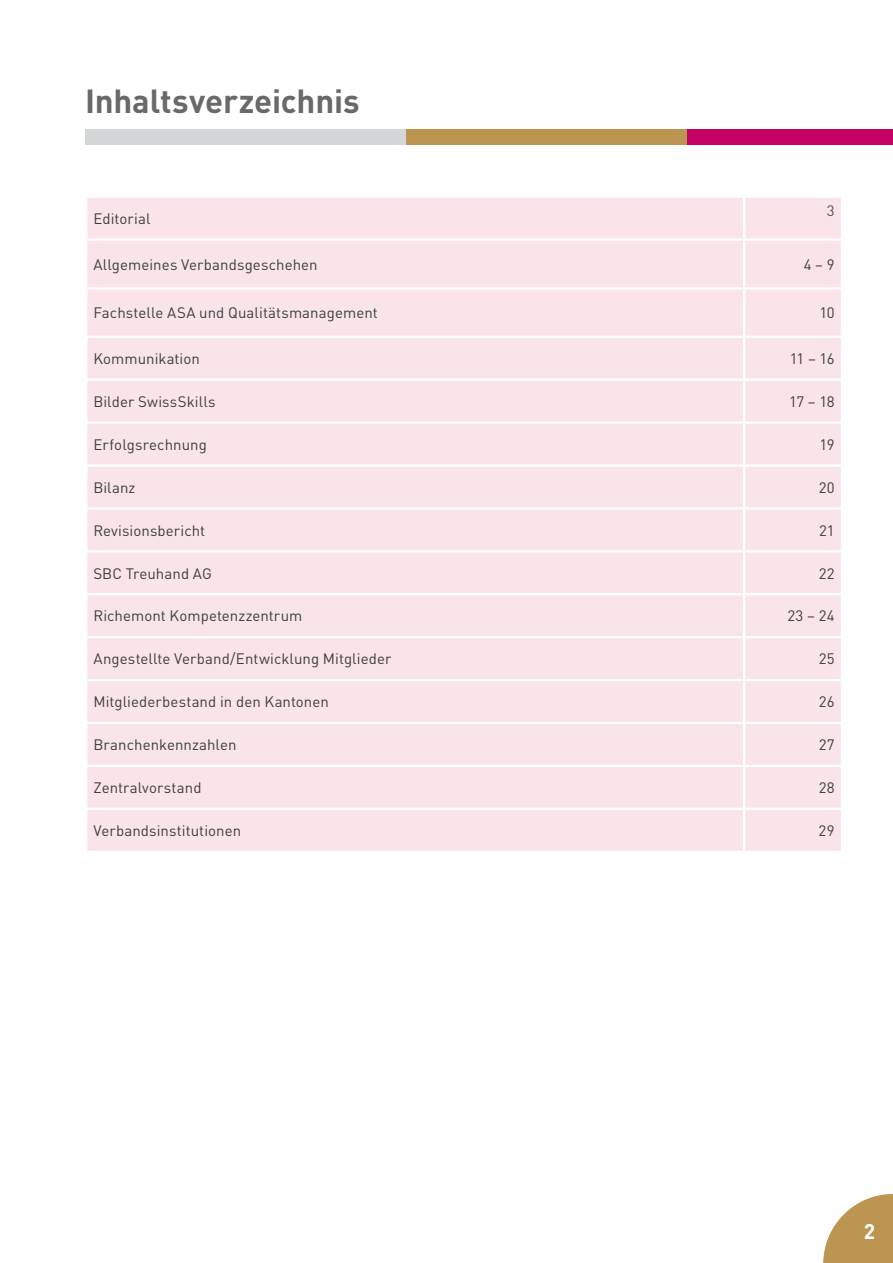
<style>
.page{position:relative;width:893px;height:1263px;background:#fff}
.page>*{position:absolute;margin:0;border:0;box-sizing:border-box;transform-origin:0 0}
.t1{font:700 33px "DINOT";letter-spacing:-.005em;color:#69696c}
.t2{font:700 21px "DINOT";color:#fff}
.t3{font:15px "DINOT";letter-spacing:.005em;color:#3e3e3f}
.t4{font:15px "DINOT";color:#545557}
</style>
<div class="page">
<div style="left:85px;top:129px;width:331px;height:16px;background:#d5d6d8"></div>
<div style="left:687px;top:129px;width:206px;height:16px;background:#c30162"></div>
<div style="left:406px;top:129px;width:281px;height:16px;background:#bc9551"></div>
<svg style="left:823px;top:1194px;width:70px;height:69px"></svg>
<div style="left:87px;top:198px;width:754px;height:652px;background:#f8e4e9"></div>
<hr style="left:85px;top:238px;width:659px;height:3px;background:#fff">
<hr style="left:744px;top:238px;width:99px;height:3px;background:#fff">
<hr style="left:85px;top:287px;width:659px;height:2px;background:#fff">
<hr style="left:744px;top:287px;width:99px;height:2px;background:#fff">
<hr style="left:85px;top:336px;width:659px;height:2px;background:#fff">
<hr style="left:744px;top:336px;width:99px;height:2px;background:#fff">
<hr style="left:85px;top:379px;width:659px;height:2px;background:#fff">
<hr style="left:744px;top:379px;width:99px;height:2px;background:#fff">
<hr style="left:85px;top:421px;width:659px;height:3px;background:#fff">
<hr style="left:744px;top:421px;width:99px;height:3px;background:#fff">
<hr style="left:85px;top:464px;width:659px;height:3px;background:#fff">
<hr style="left:744px;top:464px;width:99px;height:3px;background:#fff">
<hr style="left:85px;top:507px;width:659px;height:2px;background:#fff">
<hr style="left:744px;top:507px;width:99px;height:2px;background:#fff">
<hr style="left:85px;top:550px;width:659px;height:2px;background:#fff">
<hr style="left:744px;top:550px;width:99px;height:2px;background:#fff">
<hr style="left:85px;top:593px;width:659px;height:2px;background:#fff">
<hr style="left:744px;top:593px;width:99px;height:2px;background:#fff">
<hr style="left:85px;top:636px;width:659px;height:2px;background:#fff">
<hr style="left:744px;top:636px;width:99px;height:2px;background:#fff">
<hr style="left:85px;top:679px;width:659px;height:2px;background:#fff">
<hr style="left:744px;top:679px;width:99px;height:2px;background:#fff">
<hr style="left:85px;top:722px;width:659px;height:2px;background:#fff">
<hr style="left:744px;top:722px;width:99px;height:2px;background:#fff">
<hr style="left:85px;top:765px;width:659px;height:2px;background:#fff">
<hr style="left:744px;top:765px;width:99px;height:2px;background:#fff">
<hr style="left:743px;top:198px;width:2px;height:40px;background:#fff">
<hr style="left:743px;top:241px;width:2px;height:46px;background:#fff">
<hr style="left:743px;top:289px;width:2px;height:47px;background:#fff">
<hr style="left:743px;top:338px;width:2px;height:41px;background:#fff">
<hr style="left:743px;top:381px;width:2px;height:40px;background:#fff">
<hr style="left:743px;top:424px;width:2px;height:40px;background:#fff">
<hr style="left:743px;top:467px;width:2px;height:40px;background:#fff">
<hr style="left:743px;top:509px;width:2px;height:41px;background:#fff">
<hr style="left:743px;top:552px;width:2px;height:41px;background:#fff">
<hr style="left:743px;top:595px;width:2px;height:41px;background:#fff">
<hr style="left:743px;top:638px;width:2px;height:41px;background:#fff">
<hr style="left:743px;top:681px;width:2px;height:41px;background:#fff">
<hr style="left:743px;top:724px;width:2px;height:41px;background:#fff">
<hr style="left:743px;top:767px;width:2px;height:41px;background:#fff">
<hr style="left:743px;top:810px;width:2px;height:40px;background:#fff">
<hr style="left:85px;top:808px;width:659px;height:2px;background:#fff">
<hr style="left:744px;top:808px;width:99px;height:2px;background:#fff">
<h1 class="t1" style="left:85px;top:80px;width:276px">Inhaltsverzeichnis</h1>
<p class="t3" style="left:93px;top:209px;width:59px">Editorial</p>
<p class="t4" style="left:827px;top:201px;width:9px">3</p>
<p class="t3" style="left:93px;top:255px;width:226px">Allgemeines Verbandsgeschehen</p>
<p class="t3" style="left:804px;top:255px;width:32px">4 – 9</p>
<p class="t3" style="left:93px;top:303px;width:286px">Fachstelle ASA und Qualitätsmanagement</p>
<p class="t3" style="left:819px;top:303px;width:17px">10</p>
<p class="t3" style="left:93px;top:349px;width:108px">Kommunikation</p>
<p class="t3" style="left:790px;top:349px;width:46px">11 – 16</p>
<p class="t3" style="left:93px;top:392px;width:124px">Bilder SwissSkills</p>
<p class="t3" style="left:789px;top:392px;width:47px">17 – 18</p>
<p class="t3" style="left:93px;top:435px;width:115px">Erfolgsrechnung</p>
<p class="t3" style="left:820px;top:435px;width:17px">19</p>
<p class="t3" style="left:93px;top:478px;width:44px">Bilanz</p>
<p class="t3" style="left:819px;top:478px;width:17px">20</p>
<p class="t3" style="left:93px;top:521px;width:113px">Revisionsbericht</p>
<p class="t3" style="left:819px;top:521px;width:17px">21</p>
<p class="t3" style="left:93px;top:564px;width:120px">SBC Treuhand AG</p>
<p class="t3" style="left:819px;top:564px;width:17px">22</p>
<p class="t3" style="left:93px;top:607px;width:210px">Richemont Kompetenzzentrum</p>
<p class="t3" style="left:787px;top:607px;width:49px">23 – 24</p>
<p class="t3" style="left:93px;top:649px;width:300px">Angestellte Verband/Entwicklung Mitglieder</p>
<p class="t3" style="left:819px;top:649px;width:17px">25</p>
<p class="t3" style="left:93px;top:692px;width:237px">Mitgliederbestand in den Kantonen</p>
<p class="t3" style="left:819px;top:692px;width:17px">26</p>
<p class="t3" style="left:93px;top:735px;width:145px">Branchenkennzahlen</p>
<p class="t3" style="left:819px;top:735px;width:17px">27</p>
<p class="t3" style="left:93px;top:778px;width:110px">Zentralvorstand</p>
<p class="t3" style="left:819px;top:778px;width:18px">28</p>
<p class="t3" style="left:93px;top:821px;width:149px">Verbandsinstitutionen</p>
<p class="t3" style="left:819px;top:821px;width:18px">29</p>
<h2 class="t2" style="left:864px;top:1217px;width:13px">2</h2>
</div>
